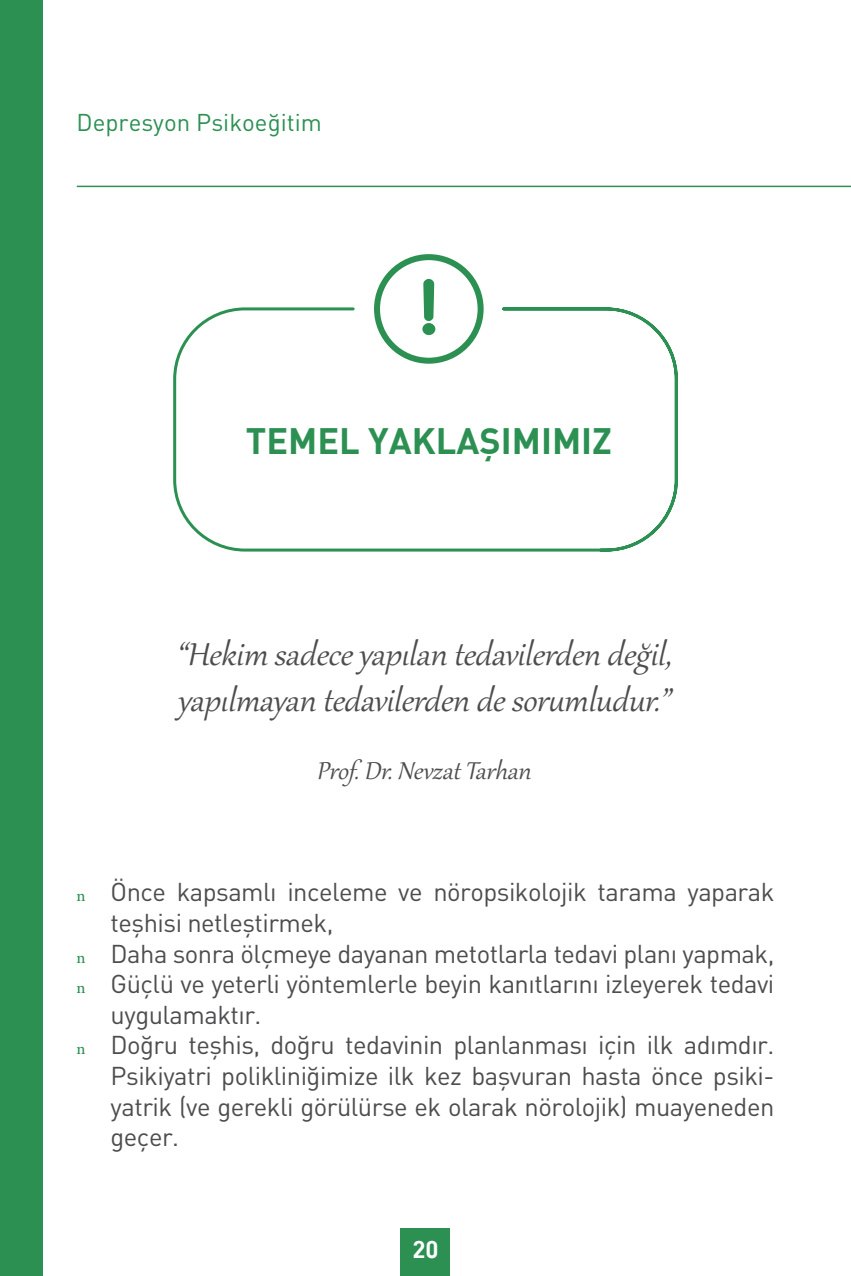
<style>
.page{position:relative;width:851px;height:1276px;background:#fff}
.page>*{position:absolute;margin:0;border:0;box-sizing:border-box;transform-origin:0 0}
.t1{font:italic 39px/46.8px "Gabriola";color:#4d4d4f}
.t2{font:700 36px "DIN";color:#2b9052}
.t3{font:italic 30px "Gabriola";color:#4d4d4f}
.t4{font:25.5px "DIN";letter-spacing:-.02em;color:#4d4d4f}
.t5{font:24px "DIN";color:#2b9052}
.t6{font:700 24px "DIN";color:#fff}
.s1{font-family:"Adobe Arabic";font-size:22.5px;color:#2b9052}
</style>
<div class="page">
<hr style="left:77px;top:186px;width:773px;height:1px;background:#2b9052">
<div style="left:400px;top:1227px;width:50px;height:49px;background:#2b9052"></div>
<div style="left:0;top:0;width:43px;height:1276px;background:#2b9052"></div>
<div style="left:374px;top:254px;width:109px;height:110px;border:6px solid #2b9052;border-radius:50%"></div>
<svg style="left:173px;top:306px;width:505px;height:246px"></svg>
<svg style="left:422px;top:279px;width:13px;height:56px"></svg>
<p class="t5" style="left:77px;top:107px;width:247px">Depresyon Psikoeğitim</p>
<h2 class="t2" style="left:246px;top:418px;width:367px">TEMEL YAKLAŞIMIMIZ</h2>
<h1 class="t1" style="left:176px;top:628px;width:509px">“Hekim sadeceyapılantedavilerdendeğil, yapılmayantedavilerdendesorumludur.”</h1>
<p class="t3" style="left:316px;top:751px;width:225px">Prof.Dr.NevzatTarhan</p>
<p class="t4" style="left:77px;top:876px;width:699px"><span class="s1">n</span> Önce kapsamlı inceleme ve nöropsikolojik tarama yaparak</p>
<p class="t4" style="left:111px;top:907px;width:224px">teşhisi netleştirmek,</p>
<p class="t4" style="left:77px;top:937px;width:699px"><span class="s1">n</span> Daha sonra ölçmeye dayanan metotlarla tedavi planı yapmak,</p>
<p class="t4" style="left:77px;top:968px;width:699px"><span class="s1">n</span> Güçlü ve yeterli yöntemlerle beyin kanıtlarını izleyerek tedavi</p>
<p class="t4" style="left:111px;top:998px;width:152px">uygulamaktır.</p>
<p class="t4" style="left:77px;top:1029px;width:699px"><span class="s1">n</span> Doğru teşhis, doğru tedavinin planlanması için ilk adımdır.</p>
<p class="t4" style="left:111px;top:1060px;width:665px">Psikiyatri polikliniğimize ilk kez başvuran hasta önce psiki-</p>
<p class="t4" style="left:111px;top:1090px;width:665px">yatrik (ve gerekli görülürse ek olarak nörolojik) muayeneden</p>
<p class="t4" style="left:111px;top:1121px;width:70px">geçer.</p>
<p class="t6" style="left:412px;top:1233px;width:28px">20</p>
</div>
